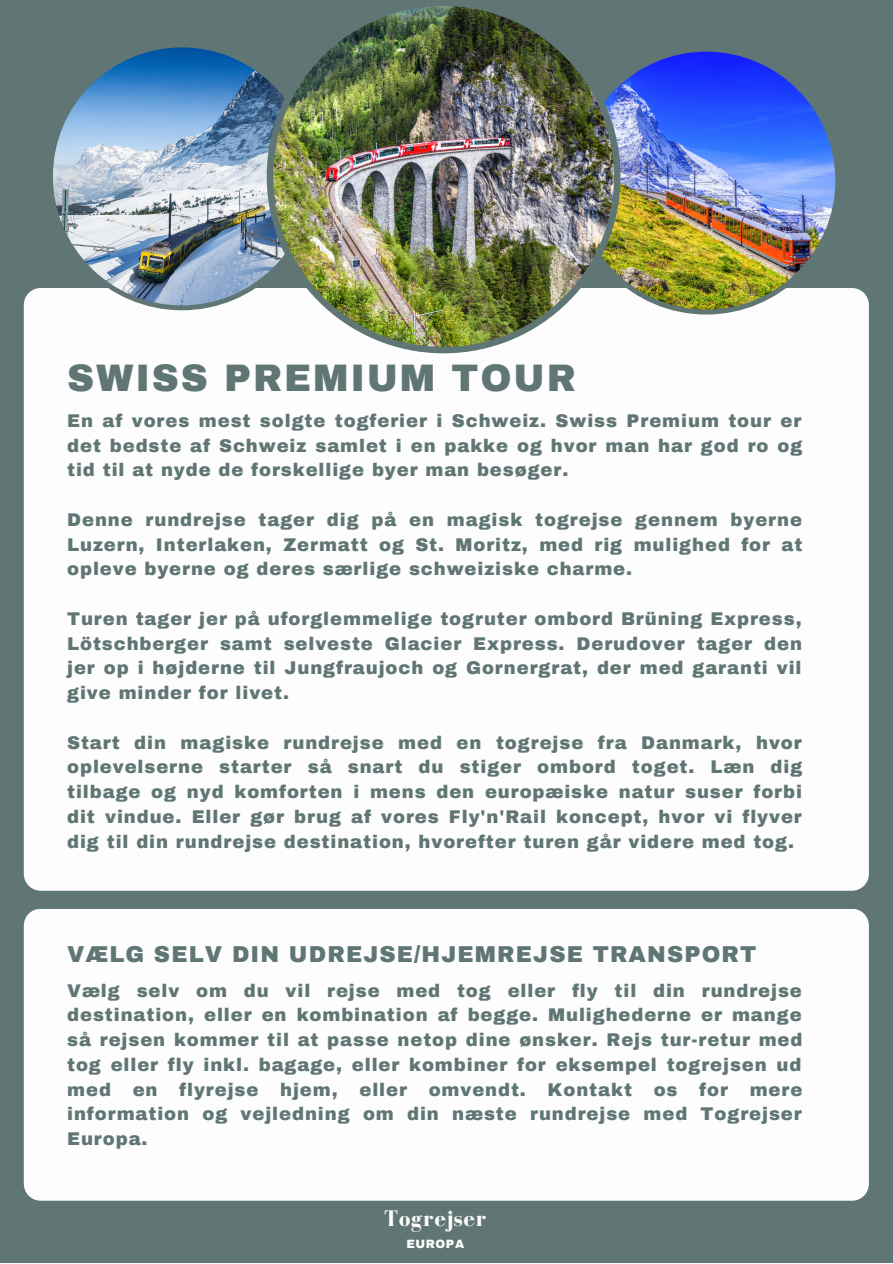
<style>
.page{position:relative;width:893px;height:1264px;background:#fff}
.page>*{position:absolute;margin:0;border:0;box-sizing:border-box;transform-origin:0 0}
.t1{font:900 37.5px "Archivo";letter-spacing:.05em;color:#607674}
.t2{font:700 23.25px "Bodoni FLF";letter-spacing:.04em;color:#fcfdfc}
.t3{font:900 22.5px "Archivo";letter-spacing:.05em;color:#607674}
.t4{font:900 18px/24.8px "Archivo";letter-spacing:.05em;color:#607674;text-align:justify}
.t5{font:900 11.7px "Archivo";letter-spacing:.05em;color:#fcfdfc}
</style>
<div class="page">
<div style="left:0;top:0;width:892px;height:1262px;background:#607674"></div>
<div style="left:24px;top:288px;width:844px;height:602px;background:#fcfdfc"></div>
<img style="left:620px;top:51px;width:220px;height:263px">
<img style="left:48px;top:47px;width:219px;height:263px">
<img style="left:267px;top:6px;width:353px;height:347px">
<div style="left:24px;top:909px;width:844px;height:291px;background:#fcfdfc"></div>
<h1 class="t1" style="left:67px;top:358px;width:510px">SWISS PREMIUM TOUR</h1>
<p class="t4" style="left:67px;top:408px;width:736px">En af vores mest solgte togferier i Schweiz. Swiss Premium tour er det bedste af Schweiz samlet i en pakke og hvor man har god ro og tid til at nyde de forskellige byer man besøger.</p>
<p class="t4" style="left:67px;top:507px;width:736px">Denne rundrejse tager dig på en magisk togrejse gennem byerne Luzern, Interlaken, Zermatt og St. Moritz, med rig mulighed for at opleve byerne og deres særlige schweiziske charme.</p>
<p class="t4" style="left:67px;top:606px;width:736px">Turen tager jer på uforglemmelige togruter ombord Brüning Express, Lötschberger samt selveste Glacier Express. Derudover tager den jer op i højderne til Jungfraujoch og Gornergrat, der med garanti vil give minder for livet.</p>
<p class="t4" style="left:67px;top:730px;width:736px">Start din magiske rundrejse med en togrejse fra Danmark, hvor oplevelserne starter så snart du stiger ombord toget. Læn dig tilbage og nyd komforten i mens den europæiske natur suser forbi dit vindue. Eller gør brug af vores Fly'n'Rail koncept, hvor vi flyver dig til din rundrejse destination, hvorefter turen går videre med tog.</p>
<p class="t3" style="left:67px;top:941px;width:690px">VÆLG SELV DIN UDREJSE/HJEMREJSE TRANSPORT</p>
<p class="t4" style="left:67px;top:978px;width:736px">Vælg selv om du vil rejse med tog eller fly til din rundrejse destination, eller en kombination af begge. Mulighederne er mange så rejsen kommer til at passe netop dine ønsker. Rejs tur-retur med tog eller fly inkl. bagage, eller kombiner for eksempel togrejsen ud med en flyrejse hjem, eller omvendt. Kontakt os for mere information og vejledning om din næste rundrejse med Togrejser Europa.</p>
<p class="t2" style="left:384px;top:1205px;width:104px">Togrejser</p>
<p class="t5" style="left:406px;top:1238px;width:59px">EUROPA</p>
</div>
